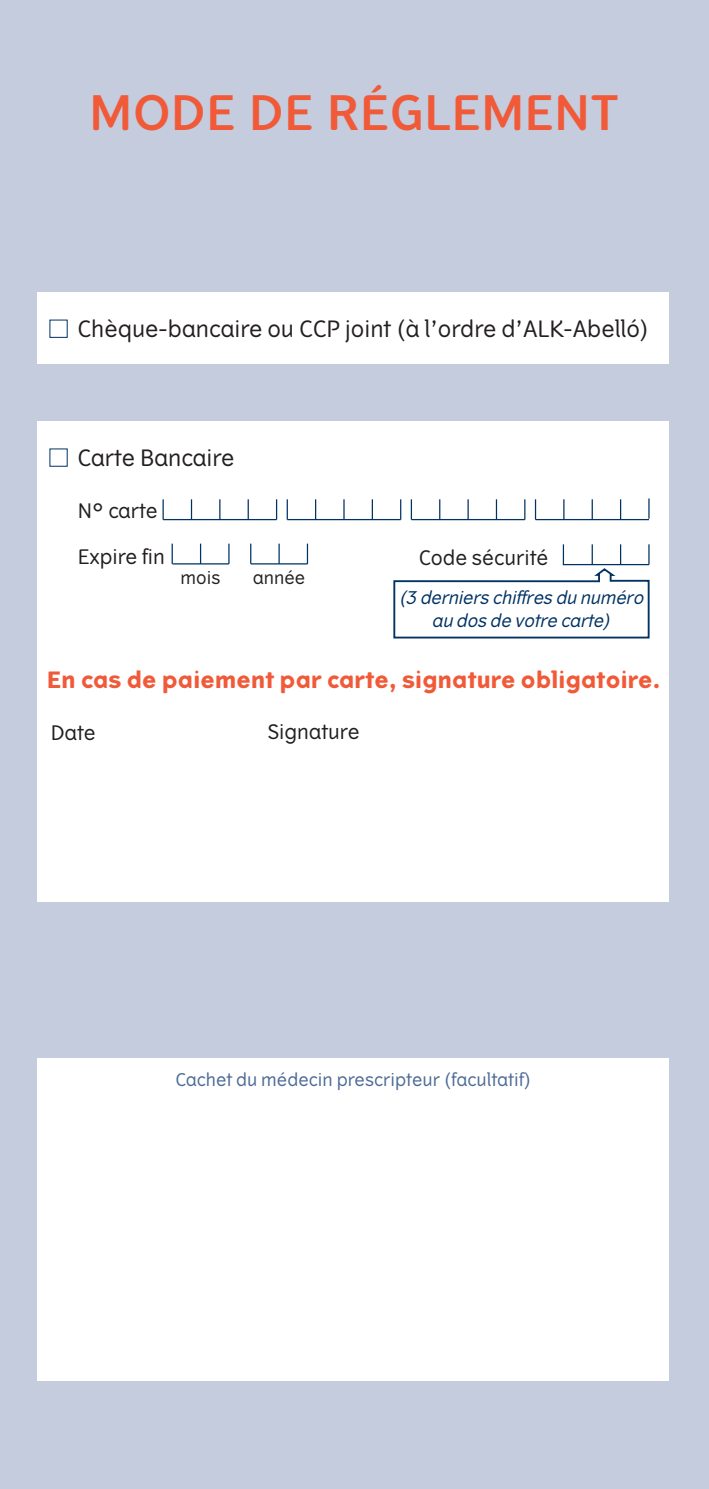
<style>
.page{position:relative;width:709px;height:1489px;background:#fff}
.page>*{position:absolute;margin:0;border:0;box-sizing:border-box;transform-origin:0 0}
.t1{font:600 47.5px "Vertigo";color:#f15a38}
.t2{font:22.5px "Vertigo";color:#231f20}
.t3{font:700 22.5px "Vertigo";letter-spacing:.01em;color:#f15a38}
.t4{font:20px "Vertigo";color:#231f20}
.t5{font:italic 17.5px/22.5px "Vertigo";color:#003263;text-align:center}
.t6{font:17.5px "Vertigo";color:#4c6a95}
.t7{font:17.5px "Vertigo";color:#231f20}
.s1{color:#fff}
</style>
<div class="page">
<div style="left:0;top:0;width:709px;height:1488px;background:#c4ccde"></div>
<div style="left:38px;top:292px;width:631px;height:72px;background:#fff"></div>
<div style="left:38px;top:421px;width:631px;height:480px;background:#fff"></div>
<svg style="left:307px;top:543px;width:1px;height:21px"></svg>
<hr style="left:251px;top:563px;width:56px;height:1px;background:#003263">
<hr style="left:278px;top:543px;width:2px;height:21px;background:#003263">
<svg style="left:250px;top:543px;width:1px;height:21px"></svg>
<svg style="left:228px;top:543px;width:1px;height:20px"></svg>
<hr style="left:172px;top:563px;width:57px;height:1px;background:#003263">
<svg style="left:200px;top:543px;width:1px;height:20px"></svg>
<svg style="left:172px;top:543px;width:1px;height:21px"></svg>
<div style="left:38px;top:1057px;width:631px;height:323px;background:#fff"></div>
<svg style="left:393px;top:544px;width:256px;height:94px"></svg>
<svg style="left:648px;top:498px;width:1px;height:20px"></svg>
<hr style="left:535px;top:519px;width:114px;height:1px;background:#003263">
<svg style="left:620px;top:499px;width:1px;height:20px"></svg>
<hr style="left:591px;top:499px;width:2px;height:20px;background:#003263">
<svg style="left:563px;top:499px;width:1px;height:20px"></svg>
<svg style="left:535px;top:499px;width:1px;height:20px"></svg>
<svg style="left:524px;top:499px;width:1px;height:20px"></svg>
<hr style="left:411px;top:519px;width:114px;height:1px;background:#003263">
<svg style="left:496px;top:499px;width:1px;height:20px"></svg>
<hr style="left:467px;top:499px;width:2px;height:20px;background:#003263">
<svg style="left:439px;top:499px;width:1px;height:20px"></svg>
<svg style="left:411px;top:499px;width:1px;height:20px"></svg>
<svg style="left:400px;top:499px;width:1px;height:20px"></svg>
<hr style="left:287px;top:519px;width:114px;height:1px;background:#003263">
<svg style="left:372px;top:499px;width:1px;height:20px"></svg>
<svg style="left:343px;top:499px;width:1px;height:20px"></svg>
<svg style="left:315px;top:499px;width:1px;height:20px"></svg>
<svg style="left:287px;top:499px;width:1px;height:20px"></svg>
<svg style="left:276px;top:499px;width:1px;height:20px"></svg>
<hr style="left:163px;top:519px;width:113px;height:1px;background:#003263">
<hr style="left:247px;top:499px;width:2px;height:20px;background:#003263">
<svg style="left:219px;top:499px;width:1px;height:20px"></svg>
<svg style="left:191px;top:499px;width:1px;height:20px"></svg>
<hr style="left:162px;top:499px;width:2px;height:20px;background:#003263">
<h1 class="t1" style="left:89px;top:93px;width:531px">MODE DE RÉGLEMENT</h1>
<p class="t2" style="left:49px;top:319px;width:602px"><span class="s1">■</span> Chèque-bancaire ou CCP joint (à l’ordre d’ ALK-Abelló)</p>
<p class="t2" style="left:49px;top:448px;width:187px"><span class="s1">■</span> Carte Bancaire</p>
<p class="t4" style="left:78px;top:502px;width:81px">N° carte</p>
<p class="t4" style="left:78px;top:547px;width:88px">Expire fin</p>
<p class="t7" style="left:181px;top:570px;width:41px">mois</p>
<p class="t7" style="left:253px;top:570px;width:54px">année</p>
<p class="t4" style="left:419px;top:548px;width:131px">Code sécurité</p>
<p class="t5" style="left:398px;top:588px;width:250px">(3 derniers chiffres du numéro au dos de votre carte)</p>
<p class="t3" style="left:47px;top:670px;width:615px">En cas de paiement par carte, signature obligatoire.</p>
<p class="t4" style="left:51px;top:724px;width:46px">Date</p>
<p class="t4" style="left:268px;top:723px;width:93px">Signature</p>
<p class="t6" style="left:175px;top:1072px;width:357px">Cachet du médecin prescripteur (facultatif)</p>
</div>
